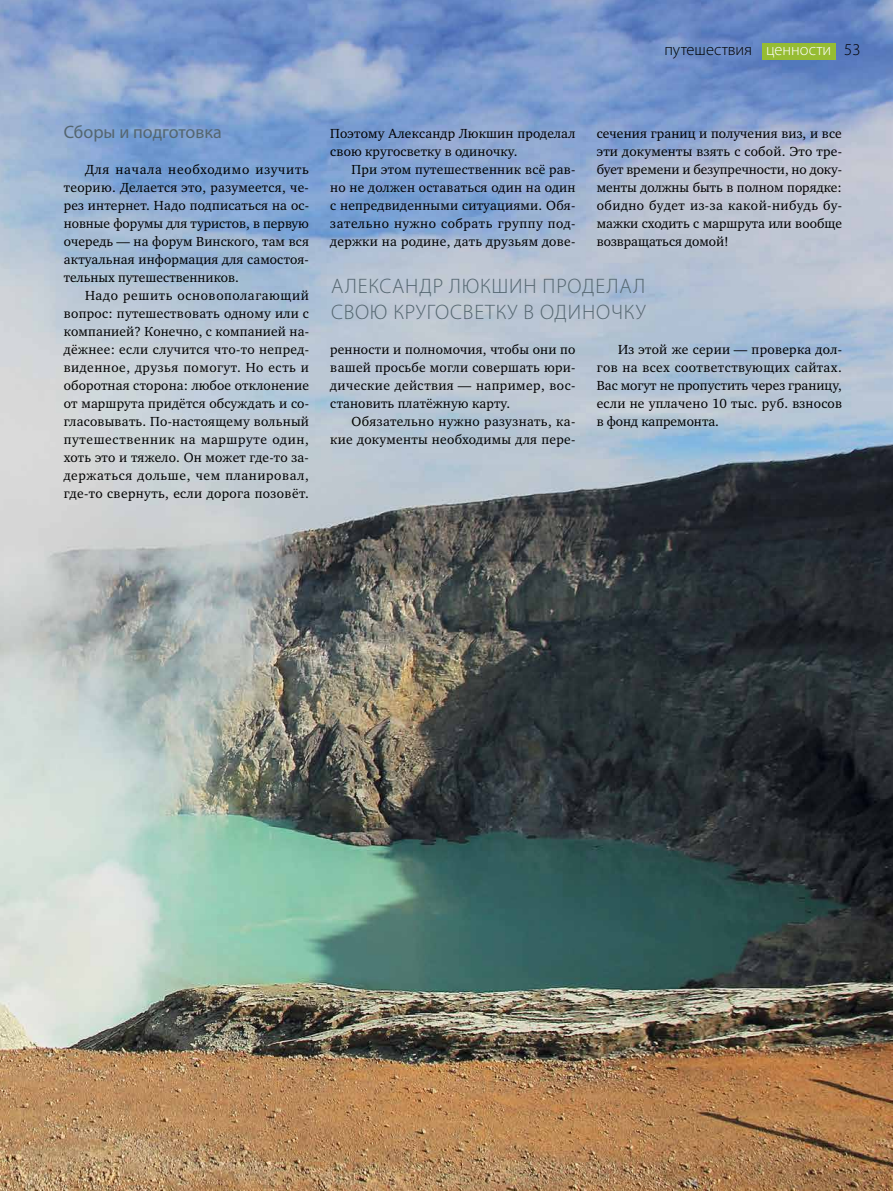
<style>
.page{position:relative;width:893px;height:1191px;background:#fff}
.page>*{position:absolute;margin:0;border:0;box-sizing:border-box;transform-origin:0 0}
.t1{font:300 21px/25.5px "Myriad Pro";letter-spacing:.04em;color:#546670}
.t2{font:18px "Myriad Pro";color:#546670}
.t3{font:300 16.5px "Myriad Pro";color:#000}
.t4{font:13.5px/18px "Charter ITC";letter-spacing:.02em;color:#000;text-align:justify}
.s1{color:#fff}
</style>
<div class="page">
<img style="left:0;top:0;width:893px;height:1191px">
<div style="left:762px;top:43px;width:73px;height:16px;background:#96bc33"></div>
<p class="t3" style="left:664px;top:40px;width:197px">путешествия <span class="s1">ценности</span> 53</p>
<h2 class="t2" style="left:64px;top:121px;width:160px">Сборы и подготовка</h2>
<p class="t4" style="left:64px;top:160px;width:247px;text-indent:21px">Для начала необходимо изучить теорию. Делается это, разумеется, че&shy;рез интернет. Надо подписаться на ос&shy;новные форумы для туристов, в первую очередь — на форум Винского, там вся актуальная информация для самостоя&shy;тельных путешественников.</p>
<p class="t4" style="left:64px;top:286px;width:247px;text-indent:21px">Надо решить основополагающий вопрос: путешествовать одному или с компанией? Конечно, с компанией на&shy;дёжнее: если случится что-то непред&shy;виденное, друзья помогут. Но есть и оборотная сторона: любое отклонение от маршрута придётся обсуждать и со&shy;гласовывать. По-настоящему вольный путешественник на маршруте один, хоть это и тяжело. Он может где-то за&shy;держаться дольше, чем планировал, где-то свернуть, если дорога позовёт.</p>
<p class="t4" style="left:330px;top:124px;width:247px">Поэтому Александр Люкшин проделал свою кругосветку в одиночку.</p>
<p class="t4" style="left:330px;top:160px;width:247px;text-indent:21px">При этом путешественник всё рав&shy;но не должен оставаться один на один с непредвиденными ситуациями. Обя&shy;зательно нужно собрать группу под&shy;держки на родине, дать друзьям дове-</p>
<p class="t4" style="left:597px;top:124px;width:247px">сечения границ и получения виз, и все эти документы взять с собой. Это тре&shy;бует времени и безупречности, но доку&shy;менты должны быть в полном порядке: обидно будет из-за какой-нибудь бу&shy;мажки сходить с маршрута или вообще возвращаться домой!</p>
<h1 class="t1" style="left:331px;top:273px;width:316px">АЛЕКСАНДР ЛЮКШИН ПРОДЕЛАЛ<br>СВОЮ КРУГОСВЕТКУ В ОДИНОЧКУ</h1>
<p class="t4" style="left:330px;top:340px;width:247px">ренности и полномочия, чтобы они по вашей просьбе могли совершать юри&shy;дические действия — например, вос&shy;становить платёжную карту.</p>
<p class="t4" style="left:330px;top:412px;width:247px;text-align:right">Обязательно нужно разузнать, ка&shy;кие документы необходимы для пере-</p>
<p class="t4" style="left:597px;top:340px;width:247px;text-indent:21px">Из этой же серии — проверка дол&shy;гов на всех соответствующих сайтах.<br>Вас могут не пропустить через границу, если не уплачено 10 тыс. руб. взносов в фонд капремонта.</p>
</div>
